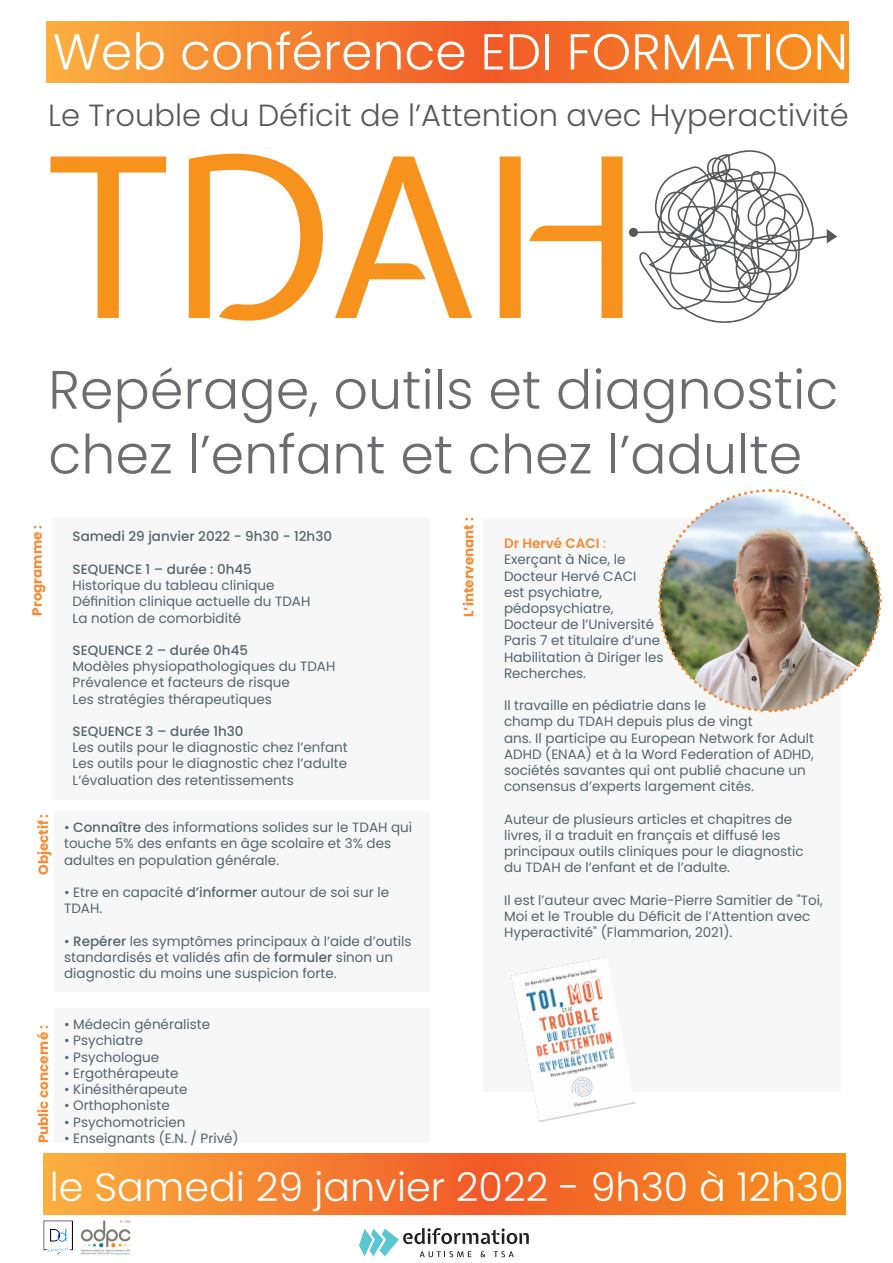
<style>
.page{position:relative;width:893px;height:1263px;background:#fff}
.page>*{position:absolute;margin:0;border:0;box-sizing:border-box;transform-origin:0 0}
.t1{font:222px "Expletus Sans";color:#f7931d}
.t2{font:300 54px/64.7px "Poppins";color:#6c6d70}
.t3{font:300 50.4px "Poppins";color:#fff}
.t4{font:300 39.6px "Poppins";color:#fff}
.t5{font:300 30.6px "Poppins";color:#57585a}
.t6{font:13.5px/16.2px "Poppins";color:#53656e}
.t7{font:500 13.5px "Poppins";color:#53656e}
.t8{font:700 13.5px "Poppins";color:#f58b34}
.t9{font:600 13.5px "Poppins";color:#f58b34}
.s1{font-weight:500}
.s2{font-weight:400}
</style>
<div class="page">
<div style="left:484px;top:518px;width:357px;height:574px;background:#f7f7f7"></div>
<img style="left:658px;top:489px;width:225px;height:224px">
<div style="left:55px;top:811px;width:375px;height:181px;background:#f7f7f7"></div>
<div style="left:52px;top:517px;width:378px;height:282px;background:#f7f7f7"></div>
<div style="left:55px;top:1008px;width:375px;height:135px;background:#f7f7f7"></div>
<img style="left:511px;top:957px;width:125px;height:165px">
<img style="left:43px;top:1220px;width:30px;height:35px">
<img style="left:80px;top:1220px;width:50px;height:34px">
<svg style="left:46px;top:21px;width:803px;height:61px;background:#f47f2c"></svg>
<svg style="left:629px;top:150px;width:208px;height:173px"></svg>
<svg style="left:43px;top:1153px;width:802px;height:61px;background:#f47f2c"></svg>
<svg style="left:359px;top:1228px;width:170px;height:29px"></svg>
<h3 class="t3" style="left:53px;top:23px;width:797px">Web conférence EDI FORMATION</h3>
<h3 class="t5" style="left:48px;top:98px;width:802px">Le Trouble du Déficit de l’Attention avec Hyperactivité</h3>
<h1 class="t1" style="left:48px;top:120px;width:595px">TDAH</h1>
<h2 class="t2" style="left:48px;top:358px;width:792px">Repérage, outils et diagnostic chez l’enfant et chez l’adulte</h2>
<p class="t8" style="left:29px;top:615px;width:92px;rotate:-90deg">Programme :</p>
<p class="t7" style="left:73px;top:529px;width:261px">Samedi 29 janvier 2022 - 9h30 - 12h30</p>
<p class="t7" style="left:73px;top:561px;width:181px">SEQUENCE 1 – durée : 0h45</p>
<p class="t6" style="left:73px;top:577px;width:203px">Historique du tableau clinique</p>
<p class="t6" style="left:73px;top:593px;width:239px">Définition clinique actuelle du TDAH</p>
<p class="t6" style="left:73px;top:610px;width:170px">La notion de comorbidité</p>
<p class="t7" style="left:73px;top:642px;width:177px">SEQUENCE 2 – durée 0h45</p>
<p class="t6" style="left:73px;top:658px;width:264px">Modèles physiopathologiques du TDAH</p>
<p class="t6" style="left:73px;top:674px;width:219px">Prévalence et facteurs de risque</p>
<p class="t6" style="left:73px;top:691px;width:201px">Les stratégies thérapeutiques</p>
<p class="t7" style="left:73px;top:723px;width:173px">SEQUENCE 3 – durée 1h30</p>
<p class="t6" style="left:73px;top:739px;width:277px">Les outils pour le diagnostic chez l’enfant</p>
<p class="t6" style="left:73px;top:755px;width:276px">Les outils pour le diagnostic chez l’adulte</p>
<p class="t6" style="left:73px;top:772px;width:223px">L’évaluation des retentissements</p>
<p class="t8" style="left:36px;top:875px;width:63px;rotate:-90deg">Objectif :</p>
<p class="t6" style="left:64px;top:819px;width:350px">• <span class="s1">Connaître</span> des informations solides sur le TDAH qui touche 5% des enfants en âge scolaire et 3% des adultes en population générale.</p>
<p class="t6" style="left:64px;top:884px;width:327px">• Etre en capacité <span class="s1">d’informer</span> autour de soi sur le<br>TDAH.</p>
<p class="t6" style="left:64px;top:933px;width:349px">• <span class="s1">Repérer</span> les symptômes principaux à l’aide d’outils standardisés et validés afin de <span class="s1">formuler</span> sinon un diagnostic du moins une suspicion forte.</p>
<p class="t8" style="left:36px;top:1143px;width:119px;rotate:-90deg">Public concerné :</p>
<p class="t6" style="left:64px;top:1016px;width:148px">• Médecin généraliste</p>
<p class="t6" style="left:64px;top:1033px;width:81px">• Psychiatre</p>
<p class="t6" style="left:64px;top:1049px;width:97px">• Psychologue</p>
<p class="t6" style="left:64px;top:1065px;width:116px">• Ergothérapeute</p>
<p class="t6" style="left:64px;top:1081px;width:125px">• Kinésithérapeute</p>
<p class="t6" style="left:64px;top:1097px;width:107px">• Orthophoniste</p>
<p class="t6" style="left:64px;top:1114px;width:123px">• Psychomotricien</p>
<p class="t6" style="left:64px;top:1130px;width:176px">• Enseignants (E.N. / Privé)</p>
<p class="t8" style="left:461px;top:617px;width:101px;rotate:-90deg">L’intervenant :</p>
<p class="t9" style="left:504px;top:536px;width:104px">Dr Hervé CACI <span class="s2">:</span></p>
<p class="t6" style="left:504px;top:552px;width:161px">Exerçant à Nice, le<br>Docteur Hervé CACI<br>est psychiatre, pédopsychiatre,<br>Docteur de l’Université<br>Paris 7 et titulaire d’une<br>Habilitation à Diriger les<br>Recherches.</p>
<p class="t6" style="left:504px;top:697px;width:312px">Il travaille en pédiatrie dans le<br>champ du TDAH depuis plus de vingt<br>ans. Il participe au European Network for Adult ADHD (ENAA) et à la Word Federation of ADHD, sociétés savantes qui ont publié chacune un consensus d’experts largement cités.</p>
<p class="t6" style="left:504px;top:811px;width:301px">Auteur de plusieurs articles et chapitres de livres, il a traduit en français et diffusé les principaux outils cliniques pour le diagnostic du TDAH de l’enfant et de l’adulte.</p>
<p class="t6" style="left:504px;top:892px;width:320px">Il est l’auteur avec Marie-Pierre Samitier de "Toi,<br>Moi et le Trouble du Déficit de l’Attention avec<br>Hyperactivité" (Flammarion, 2021).</p>
<h3 class="t4" style="left:50px;top:1164px;width:795px">le Samedi 29 janvier 2022 - 9h30 à 12h30</h3>
</div>
